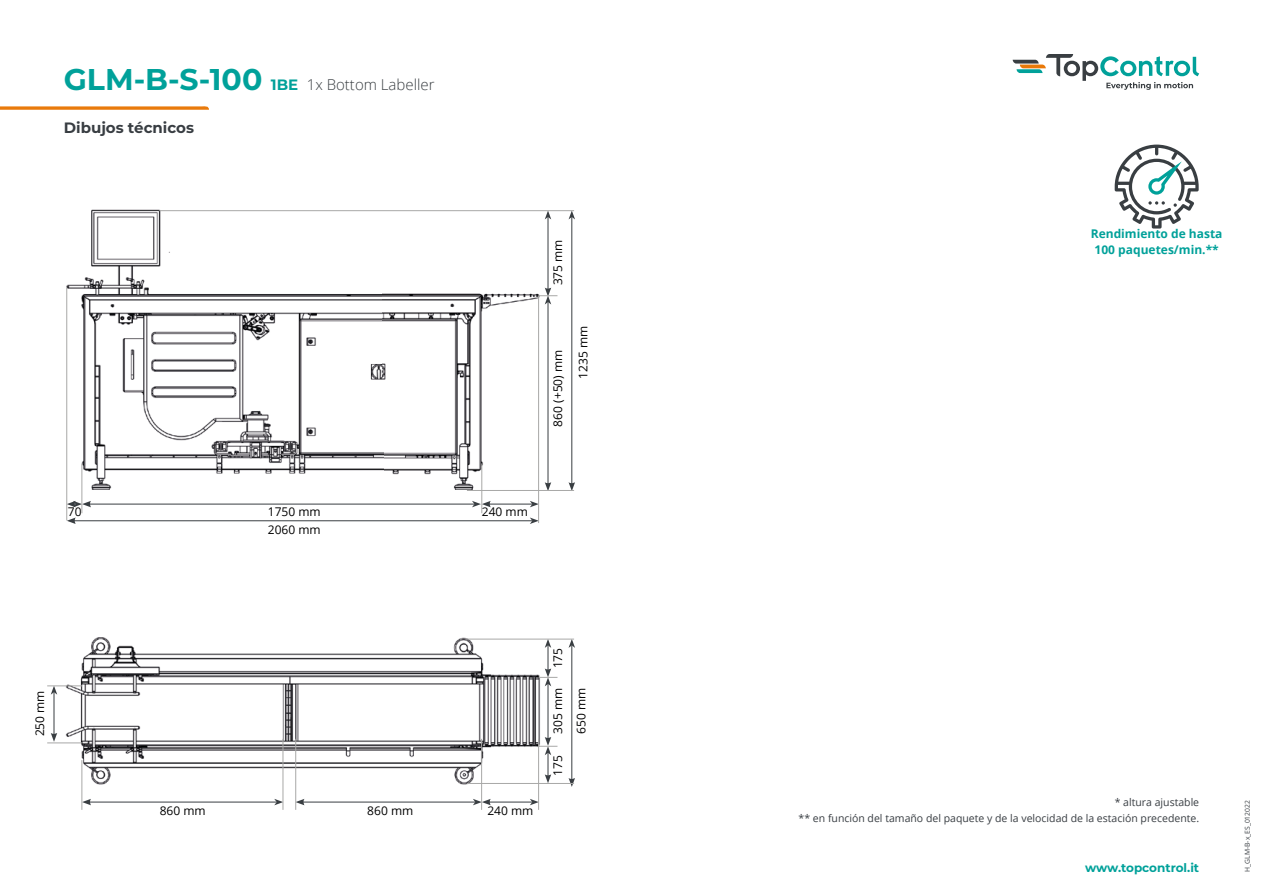
<style>
.page{position:relative;width:1263px;height:893px;background:#fff}
.page>*{position:absolute;margin:0;border:0;box-sizing:border-box;transform-origin:0 0}
.t1{font:300 15px "Open Sans";color:#393e42}
.t2{font:700 15px "Montserrat";color:#383d42}
.t3{font:12px/23.4px "Open Sans";color:#000}
.t4{font:700 12px/16.5px "Open Sans";color:#00a19a;text-align:center}
.t5{font:700 12px "Montserrat";color:#00a19a}
.t6{font:10.5px/16.5px "Open Sans";color:#383d42;text-align:right}
.t7{font:6.75px "Open Sans";color:#383d42}
.s1{font-family:"Montserrat";font-weight:700;font-size:30px;color:#00a19a}
.s2{font-family:"Montserrat";font-weight:700;color:#00a19a}
</style>
<div class="page">
<svg style="left:1013px;top:54px;width:186px;height:36px"></svg>
<svg style="left:0;top:106px;width:209px;height:4px"></svg>
<img style="left:66px;top:209px;width:476px;height:281px">
<img style="left:64px;top:637px;width:478px;height:149px">
<hr style="left:89px;top:504px;width:385px;height:1px;background:#393e42">
<svg style="left:68px;top:501px;width:23px;height:6px"></svg>
<hr style="left:488px;top:504px;width:44px;height:1px;background:#393e42">
<svg style="left:472px;top:501px;width:19px;height:6px"></svg>
<svg style="left:530px;top:501px;width:8px;height:6px"></svg>
<hr style="left:73px;top:520px;width:459px;height:1px;background:#393e42">
<svg style="left:67px;top:517px;width:9px;height:7px"></svg>
<svg style="left:530px;top:517px;width:8px;height:7px"></svg>
<hr style="left:548px;top:302px;width:1px;height:183px;background:#393e42">
<svg style="left:545px;top:482px;width:6px;height:8px"></svg>
<hr style="left:548px;top:217px;width:1px;height:73px;background:#393e42">
<svg style="left:545px;top:211px;width:6px;height:8px"></svg>
<hr style="left:571px;top:217px;width:1px;height:268px;background:#393e42">
<svg style="left:568px;top:482px;width:7px;height:8px"></svg>
<svg style="left:568px;top:211px;width:7px;height:8px"></svg>
<hr style="left:67px;top:288px;width:1px;height:232px;background:#a8a8a7">
<hr style="left:82px;top:463px;width:1px;height:50px;background:#a8a8a7">
<hr style="left:159px;top:210px;width:415px;height:1px;background:#a8a8a7">
<hr style="left:467px;top:490px;width:107px;height:1px;background:#a8a8a7">
<hr style="left:89px;top:802px;width:188px;height:1px;background:#393e42">
<svg style="left:83px;top:799px;width:8px;height:6px"></svg>
<svg style="left:274px;top:799px;width:9px;height:6px"></svg>
<hr style="left:302px;top:802px;width:173px;height:1px;background:#393e42">
<svg style="left:296px;top:799px;width:8px;height:6px"></svg>
<hr style="left:488px;top:802px;width:44px;height:1px;background:#393e42">
<svg style="left:473px;top:799px;width:18px;height:6px"></svg>
<svg style="left:530px;top:799px;width:8px;height:6px"></svg>
<hr style="left:571px;top:645px;width:1px;height:135px;background:#393e42">
<svg style="left:568px;top:778px;width:7px;height:9px"></svg>
<svg style="left:568px;top:640px;width:7px;height:8px"></svg>
<hr style="left:548px;top:684px;width:1px;height:55px;background:#393e42">
<hr style="left:54px;top:692px;width:1px;height:43px;background:#393e42">
<svg style="left:51px;top:733px;width:6px;height:9px"></svg>
<svg style="left:51px;top:687px;width:6px;height:8px"></svg>
<hr style="left:82px;top:760px;width:1px;height:50px;background:#a8a8a7">
<hr style="left:283px;top:739px;width:1px;height:71px;background:#a8a8a7">
<hr style="left:481px;top:739px;width:1px;height:71px;background:#a8a8a7">
<hr style="left:538px;top:739px;width:1px;height:71px;background:#a8a8a7">
<hr style="left:467px;top:783px;width:107px;height:1px;background:#a8a8a7">
<hr style="left:467px;top:639px;width:107px;height:1px;background:#a8a8a7">
<svg style="left:539px;top:639px;width:18px;height:47px"></svg>
<svg style="left:539px;top:737px;width:18px;height:46px"></svg>
<hr style="left:47px;top:686px;width:35px;height:1px;background:#a8a8a7">
<hr style="left:47px;top:743px;width:35px;height:1px;background:#a8a8a7">
<svg style="left:539px;top:288px;width:18px;height:16px"></svg>
<hr style="left:481px;top:463px;width:1px;height:50px;background:#a8a8a7">
<hr style="left:538px;top:296px;width:1px;height:227px;background:#a8a8a7">
<hr style="left:295px;top:739px;width:1px;height:71px;background:#a8a8a7">
<svg style="left:1115px;top:145px;width:84px;height:84px"></svg>
<h1 class="t1" style="left:64px;top:74px;width:372px"><span class="s1">GLM-B-S-100</span> <span class="s2">1BE</span> 1x Bottom Labeller</h1>
<h1 class="t2" style="left:64px;top:117px;width:132px">Dibujos técnicos</h1>
<p class="t3" style="left:68px;top:500px;width:15px">70</p>
<p class="t3" style="left:268px;top:500px;width:54px">1750 mm</p>
<p class="t3" style="left:268px;top:518px;width:54px">2060 mm</p>
<p class="t3" style="left:546px;top:285px;width:48px;rotate:-90deg">375 mm</p>
<p class="t3" style="left:546px;top:427px;width:78px;rotate:-90deg">860 (+50) mm</p>
<p class="t3" style="left:571px;top:379px;width:54px;rotate:-90deg">1235 mm</p>
<p class="t3" style="left:482px;top:500px;width:48px">240 mm</p>
<p class="t3" style="left:546px;top:668px;width:22px;rotate:-90deg">175</p>
<p class="t3" style="left:28px;top:736px;width:48px;rotate:-90deg">250 mm</p>
<p class="t3" style="left:546px;top:734px;width:48px;rotate:-90deg">305 mm<br>650 mm</p>
<p class="t3" style="left:160px;top:799px;width:48px">860 mm</p>
<p class="t3" style="left:367px;top:799px;width:48px">860 mm</p>
<p class="t3" style="left:487px;top:799px;width:48px">240 mm</p>
<p class="t3" style="left:546px;top:776px;width:22px;rotate:-90deg">175</p>
<p class="t4" style="left:1091px;top:225px;width:133px">Rendimiento de hasta<br>100 paquetes/min.**</p>
<p class="t6" style="left:799px;top:794px;width:402px">* altura ajustable<br>** en función del tamaño del paquete y de la velocidad de la estación precedente.</p>
<p class="t5" style="left:1085px;top:859px;width:116px">www.topcontrol.it</p>
<p class="t7" style="left:1242px;top:872px;width:73px;rotate:-90deg">H_GLM-B-x_ES_012022</p>
</div>
